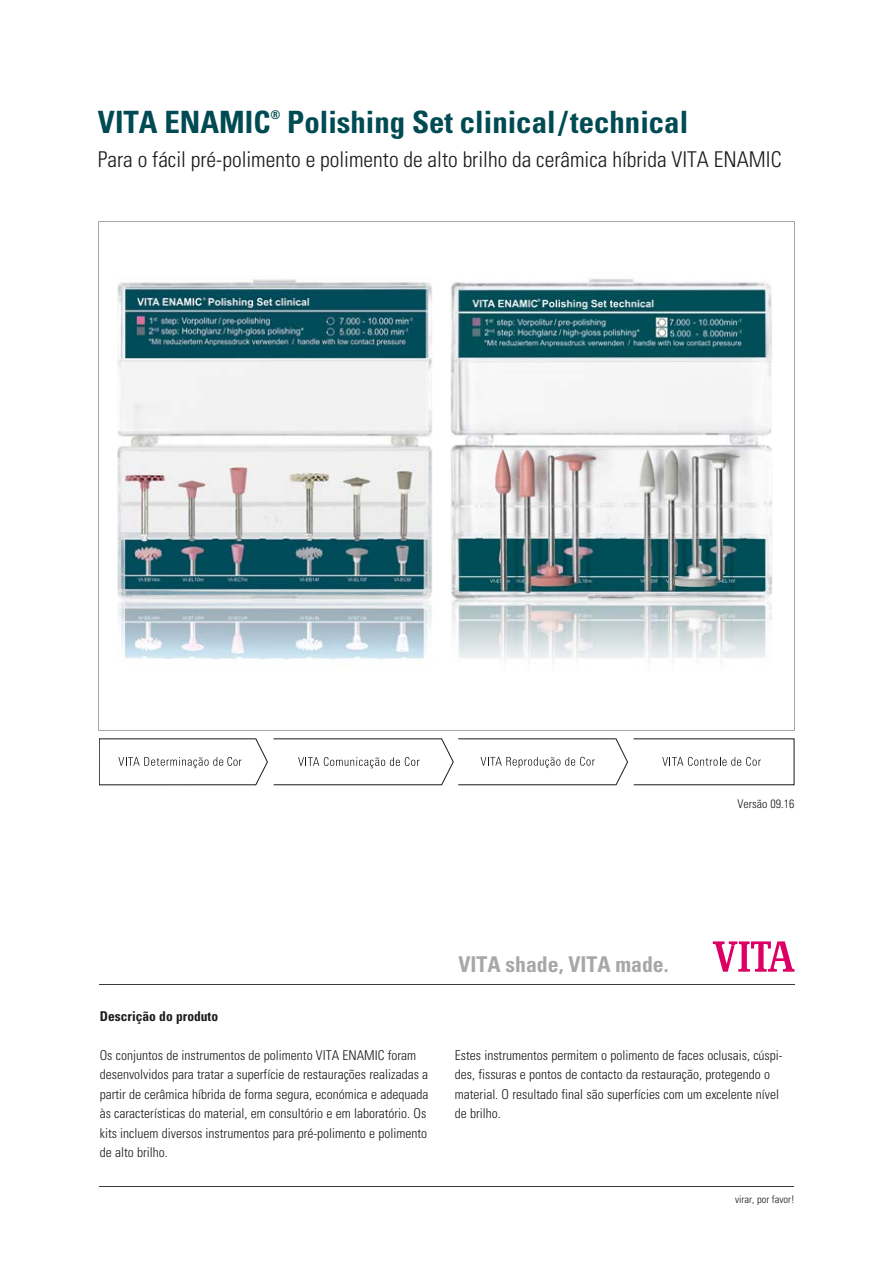
<style>
.page{position:relative;width:893px;height:1263px;background:#fff}
.page>*{position:absolute;margin:0;border:0;box-sizing:border-box;transform-origin:0 0}
.t1{font:700 condensed 30.75px "Univers LT";color:#004b53}
.t2{font:300 condensed 21.75px "Univers LT";color:#1a1a1a}
.t3{font:700 condensed 21.75px "Univers LT";color:#a7a7a8}
.t4{font:300 condensed 13.5px/19.5px "Univers LT";color:#1a1a1a}
.t5{font:700 condensed 13.5px "Univers LT";color:#1a1a1a}
.t6{font:300 condensed 12px "Univers";color:#1a1a1a}
.t7{font:700 condensed 12px "Univers LT";color:#004b53}
.t8{font:300 condensed 10.5px "Univers LT";color:#1a1a1a}
</style>
<div class="page">
<hr style="left:99px;top:1186px;width:695px;height:1px;background:#3b3b3a">
<svg style="left:98px;top:221px;width:697px;height:510px"></svg>
<svg style="left:713px;top:941px;width:82px;height:31px"></svg>
<hr style="left:99px;top:984px;width:696px;height:1px;background:#3b3b3a">
<svg style="left:99px;top:738px;width:695px;height:47px"></svg>
<h1 class="t1" style="left:98px;top:103px;width:174px">VITA ENAMIC</h1>
<p class="t7" style="left:271px;top:108px;width:11px">®</p>
<h1 class="t1" style="left:287px;top:103px;width:402px">Polishing Set clinical/technical</h1>
<h2 class="t2" style="left:98px;top:146px;width:685px">Para o fácil pré-polimento e polimento de alto brilho da cerâmica híbrida VITA ENAMIC</h2>
<h2 class="t3" style="left:458px;top:950px;width:212px">VITA shade, VITA made.</h2>
<p class="t6" style="left:738px;top:796px;width:58px">Versão 09.16</p>
<p class="t5" style="left:100px;top:1007px;width:120px">Descrição do produto</p>
<p class="t4" style="left:100px;top:1045px;width:330px">Os conjuntos de instrumentos de polimento VITA ENAMIC foram desenvolvidos para tratar a superfície de restaurações realizadas a partir de cerâmica híbrida de forma segura, económica e adequada às características do material, em consultório e em laboratório. Os kits incluem diversos instrumentos para pré-polimento e polimento de alto brilho.</p>
<p class="t4" style="left:455px;top:1045px;width:329px">Estes instrumentos permitem o polimento de faces oclusais, cúspi&shy;des, fissuras e pontos de contacto da restauração, protegendo o material. O resultado final são superfícies com um excelente nível de brilho.</p>
<p class="t8" style="left:735px;top:1193px;width:61px">virar, por favor!</p>
</div>
